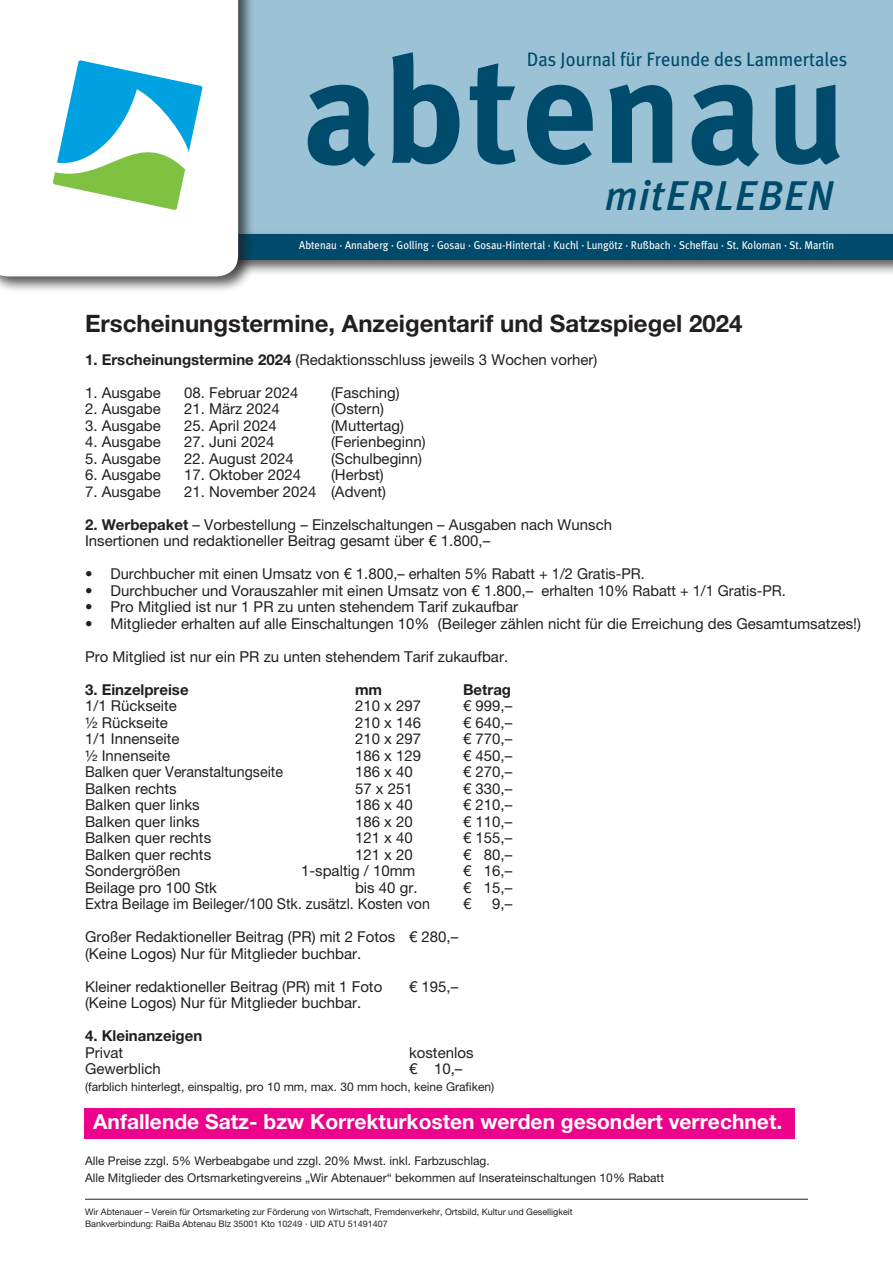
<style>
.page{position:relative;width:893px;height:1263px;background:#fff}
.page>*{position:absolute;margin:0;border:0;box-sizing:border-box;transform-origin:0 0}
.t1{font:700 149.1px "Meta Plus";letter-spacing:.025em;color:#004b6c}
.t2{font:italic 500 41.55px "Meta Plus";letter-spacing:.025em;color:#004b6c}
.t3{font:700 24px "Helvetica Neue LT Std";color:#231f20}
.t4{font:700 20.7px "Helvetica Neue LT Std";color:#fff}
.t5{font:19.5px "Meta Plus";color:#004b6c;scale:.95 1}
.t6{font:15px/16.5px "Helvetica Neue LT Std";color:#231f20}
.t7{font:15px "Helvetica Neue LT Std";color:#231f20;scale:.95 1}
.t8{font:700 15px "Helvetica Neue LT Std";color:#231f20}
.t9{font:12px/16.5px "Helvetica Neue LT Std";color:#231f20}
.t10{font:11.25px "Meta Plus";color:#fff;scale:.95 1}
.t11{font:9px/12px "Helvetica Neue LT Std";color:#231f20}
.s1{font-weight:700}
</style>
<div class="page">
<div style="left:84px;top:1108px;width:711px;height:30px;background:#ed028c"></div>
<hr style="left:85px;top:1199px;width:723px;height:1px;background:#231f20">
<div style="left:17px;top:0;width:876px;height:238px;background:#9cc3d5"></div>
<div style="left:0;top:230px;width:893px;height:46px;background:#231f20;opacity:.75"></div>
<div style="left:4px;top:234px;width:889px;height:25px;background:#004b6c"></div>
<div style="left:0;top:0;width:255px;height:293px;background:#231f20;opacity:.75"></div>
<div style="left:0;top:0;width:238px;height:276px;background:#fff"></div>
<svg style="left:53px;top:60px;width:149px;height:150px;background:#8fd3cf"></svg>
<h3 class="t5" style="left:527px;top:48px;width:339px">Das Journal für Freunde des Lammertales</h3>
<h1 class="t1" style="left:302px;top:25px;width:546px">abtenau</h1>
<h2 class="t2" style="left:605px;top:172px;width:237px">mitERLEBEN</h2>
<p class="t10" style="left:299px;top:238px;width:565px">Abtenau · Annaberg · Golling · Gosau · Gosau-Hintertal · Kuchl · Lungötz · Rußbach · Scheffau · St. Koloman · St. Martin</p>
<h3 class="t3" style="left:85px;top:308px;width:659px">Erscheinungstermine, Anzeigentarif und Satzspiegel 2024</h3>
<p class="t6" style="left:85px;top:351px;width:514px"><span class="s1">1. Erscheinungstermine 2024</span> (Redaktionsschluss jeweils 3 Wochen vorher)</p>
<p class="t6" style="left:85px;top:384px;width:77px">1. Ausgabe</p>
<p class="t6" style="left:184px;top:384px;width:116px">08. Februar 2024</p>
<p class="t6" style="left:331px;top:384px;width:70px">(Fasching)</p>
<p class="t6" style="left:85px;top:400px;width:77px">2. Ausgabe</p>
<p class="t6" style="left:184px;top:400px;width:97px">21. März 2024</p>
<p class="t6" style="left:331px;top:400px;width:55px">(Ostern)</p>
<p class="t6" style="left:85px;top:417px;width:77px">3. Ausgabe</p>
<p class="t6" style="left:184px;top:417px;width:94px">25. April 2024</p>
<p class="t6" style="left:331px;top:417px;width:75px">(Muttertag)</p>
<p class="t6" style="left:85px;top:433px;width:77px">4. Ausgabe</p>
<p class="t6" style="left:184px;top:433px;width:92px">27. Juni 2024</p>
<p class="t6" style="left:331px;top:433px;width:96px">(Ferienbeginn)</p>
<p class="t6" style="left:85px;top:450px;width:77px">5. Ausgabe</p>
<p class="t6" style="left:184px;top:450px;width:111px">22. August 2024</p>
<p class="t6" style="left:331px;top:450px;width:93px">(Schulbeginn)</p>
<p class="t6" style="left:85px;top:466px;width:77px">6. Ausgabe</p>
<p class="t6" style="left:184px;top:466px;width:119px">17. Oktober 2024</p>
<p class="t6" style="left:331px;top:466px;width:54px">(Herbst)</p>
<p class="t6" style="left:85px;top:483px;width:77px">7. Ausgabe</p>
<p class="t6" style="left:184px;top:483px;width:204px">21. November 2024 (Advent)</p>
<p class="t6" style="left:85px;top:516px;width:529px"><span class="s1">2. Werbepaket</span> – Vorbestellung – Einzelschaltungen – Ausgaben nach Wunsch<br>Insertionen und redaktioneller Beitrag gesamt über € 1.800,–</p>
<p class="t6" style="left:85px;top:565px;width:561px">• Durchbucher mit einen Umsatz von € 1.800,– erhalten 5% Rabatt + 1/2 Gratis-PR.</p>
<p class="t6" style="left:85px;top:582px;width:702px">• Durchbucher und Vorauszahler mit einen Umsatz von € 1.800,– erhalten 10% Rabatt + 1/1 Gratis-PR.</p>
<p class="t6" style="left:85px;top:598px;width:435px">• Pro Mitglied ist nur 1 PR zu unten stehendem Tarif zukaufbar</p>
<p class="t6" style="left:85px;top:615px;width:777px">• Mitglieder erhalten auf alle Einschaltungen 10% (Beileger zählen nicht für die Erreichung des Gesamtumsatzes!)</p>
<p class="t6" style="left:85px;top:648px;width:425px">Pro Mitglied ist nur ein PR zu unten stehendem Tarif zukaufbar.</p>
<p class="t8" style="left:85px;top:680px;width:105px">3. Einzelpreise</p>
<p class="t8" style="left:355px;top:680px;width:29px">mm</p>
<p class="t8" style="left:463px;top:680px;width:50px">Betrag</p>
<p class="t6" style="left:85px;top:697px;width:93px">1/1 Rückseite</p>
<p class="t6" style="left:355px;top:697px;width:68px">210 x 297</p>
<p class="t6" style="left:463px;top:697px;width:51px">€ 999,–</p>
<p class="t6" style="left:85px;top:714px;width:84px">½ Rückseite</p>
<p class="t6" style="left:355px;top:714px;width:68px">210 x 146</p>
<p class="t6" style="left:463px;top:714px;width:51px">€ 640,–</p>
<p class="t6" style="left:85px;top:730px;width:96px">1/1 Innenseite</p>
<p class="t6" style="left:355px;top:730px;width:68px">210 x 297</p>
<p class="t6" style="left:463px;top:730px;width:51px">€ 770,–</p>
<p class="t6" style="left:85px;top:747px;width:87px">½ Innenseite</p>
<p class="t6" style="left:355px;top:747px;width:68px">186 x 129</p>
<p class="t6" style="left:463px;top:747px;width:51px">€ 450,–</p>
<p class="t7" style="left:85px;top:763px;width:210px">Balken quer Veranstaltungseite</p>
<p class="t6" style="left:355px;top:763px;width:59px">186 x 40</p>
<p class="t6" style="left:463px;top:763px;width:51px">€ 270,–</p>
<p class="t6" style="left:85px;top:780px;width:93px">Balken rechts</p>
<p class="t6" style="left:355px;top:780px;width:59px">57 x 251</p>
<p class="t6" style="left:463px;top:780px;width:51px">€ 330,–</p>
<p class="t6" style="left:85px;top:796px;width:116px">Balken quer links</p>
<p class="t6" style="left:355px;top:796px;width:59px">186 x 40</p>
<p class="t6" style="left:463px;top:796px;width:51px">€ 210,–</p>
<p class="t6" style="left:85px;top:813px;width:116px">Balken quer links</p>
<p class="t6" style="left:355px;top:813px;width:59px">186 x 20</p>
<p class="t6" style="left:463px;top:813px;width:51px">€ 110,–</p>
<p class="t6" style="left:85px;top:829px;width:128px">Balken quer rechts</p>
<p class="t6" style="left:355px;top:829px;width:59px">121 x 40</p>
<p class="t6" style="left:463px;top:829px;width:51px">€ 155,–</p>
<p class="t6" style="left:85px;top:846px;width:128px">Balken quer rechts</p>
<p class="t6" style="left:355px;top:846px;width:59px">121 x 20</p>
<p class="t6" style="left:463px;top:846px;width:51px">€ 80,–</p>
<p class="t6" style="left:85px;top:862px;width:97px">Sondergrößen</p>
<p class="t6" style="left:301px;top:862px;width:116px">1-spaltig / 10mm</p>
<p class="t6" style="left:463px;top:862px;width:51px">€ 16,–</p>
<p class="t6" style="left:85px;top:879px;width:133px">Beilage pro 100 Stk</p>
<p class="t6" style="left:355px;top:879px;width:64px">bis 40 gr.</p>
<p class="t6" style="left:463px;top:879px;width:51px">€ 15,–</p>
<p class="t7" style="left:85px;top:895px;width:365px">Extra Beilage im Beileger/100 Stk. zusätzl. Kosten von</p>
<p class="t6" style="left:463px;top:895px;width:10px">€</p>
<p class="t6" style="left:492px;top:895px;width:22px">9,–</p>
<p class="t6" style="left:85px;top:928px;width:375px">Großer Redaktioneller Beitrag (PR) mit 2 Fotos € 280,– (Keine Logos) Nur für Mitglieder buchbar.</p>
<p class="t6" style="left:85px;top:978px;width:299px">Kleiner redaktioneller Beitrag (PR) mit 1 Foto</p>
<p class="t6" style="left:409px;top:978px;width:51px">€ 195,–</p>
<p class="t6" style="left:85px;top:994px;width:278px">(Keine Logos) Nur für Mitglieder buchbar.</p>
<p class="t8" style="left:85px;top:1027px;width:119px">4. Kleinanzeigen</p>
<p class="t6" style="left:85px;top:1044px;width:40px">Privat</p>
<p class="t6" style="left:409px;top:1044px;width:66px">kostenlos</p>
<p class="t6" style="left:85px;top:1060px;width:77px">Gewerblich</p>
<p class="t6" style="left:409px;top:1060px;width:55px">€ 10,–</p>
<p class="t9" style="left:85px;top:1078px;width:411px">(farblich hinterlegt, einspaltig, pro 10 mm, max. 30 mm hoch, keine Grafiken)</p>
<h3 class="t4" style="left:93px;top:1109px;width:690px">Anfallende Satz- bzw Korrekturkosten werden gesondert verrechnet.</h3>
<p class="t9" style="left:85px;top:1153px;width:581px">Alle Preise zzgl. 5% Werbeabgabe und zzgl. 20% Mwst. inkl. Farbzuschlag.<br>Alle Mitglieder des Ortsmarketingvereins „Wir Abtenauer“ bekommen auf Inserateinschaltungen 10% Rabatt</p>
<p class="t11" style="left:85px;top:1206px;width:489px">Wir Abtenauer – Verein für Ortsmarketing zur Förderung von Wirtschaft, Fremdenverkehr, Ortsbild, Kultur und Geselligkeit<br>Bankverbindung: RaiBa Abtenau Blz 35001 Kto 10249 · UID ATU 51491407</p>
</div>
